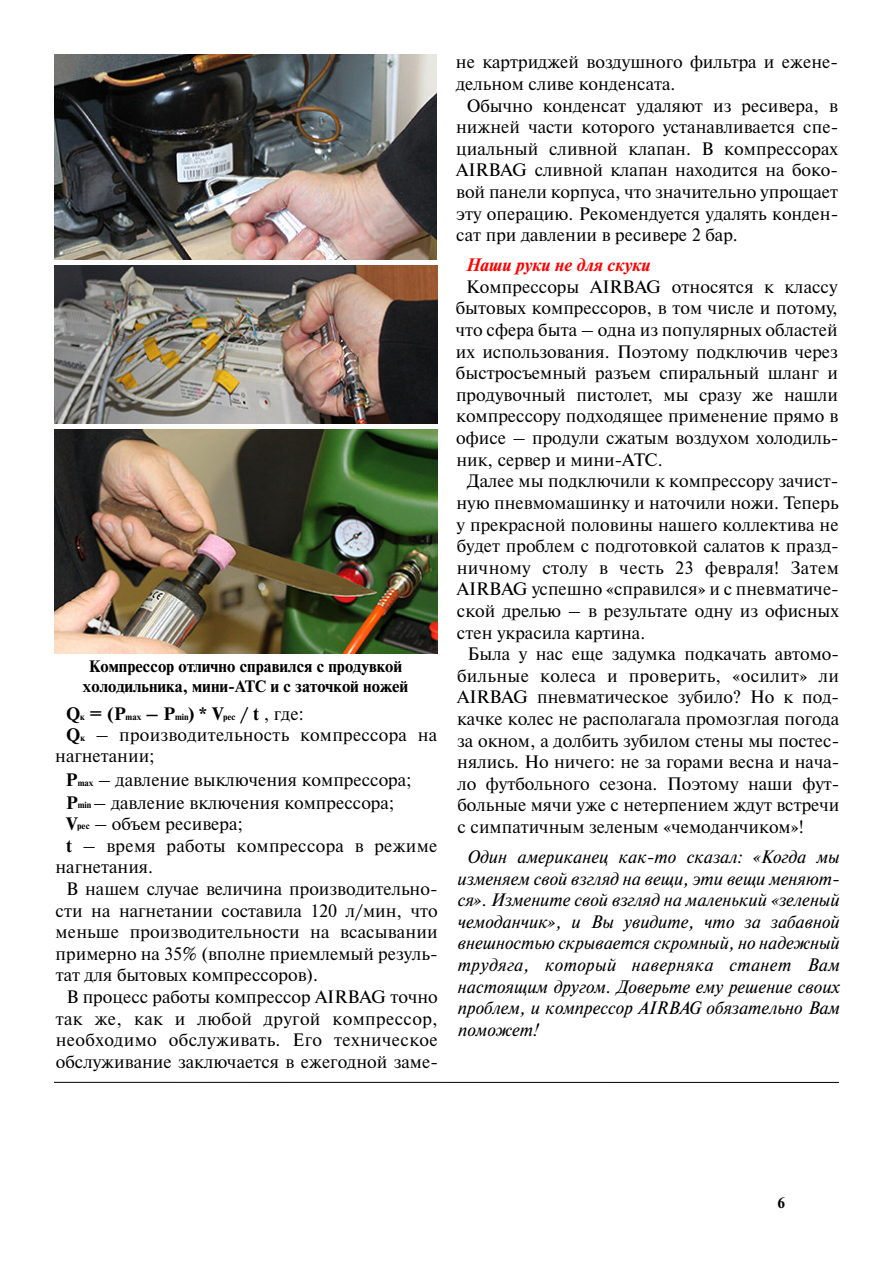
<style>
.page{position:relative;width:893px;height:1263px;background:#fff}
.page>*{position:absolute;margin:0;border:0;box-sizing:border-box;transform-origin:0 0}
.t1{font:18px/21.6px "Newton C";color:#000;text-align:justify}
.t2{font:italic 18px/21.6px "Newton C";color:#000;text-align:justify}
.t3{font:18px "Newton C";letter-spacing:.02em;color:#000}
.t4{font:700 18px "Newton C";color:#000}
.t5{font:italic 700 18px "Newton C";color:#f00}
.t6{font:700 16.5px/19.8px "Newton C";color:#000;text-align:center}
.t7{font:700 15px "Newton C";color:#000}
.s1{font-size:9px}
.s2{font-weight:400}
.s3{font-weight:700}
.s4{font-weight:700;font-size:9px}
</style>
<div class="page">
<img style="left:54px;top:54px;width:383px;height:205px">
<img style="left:54px;top:265px;width:383px;height:158px">
<img style="left:54px;top:430px;width:384px;height:224px">
<hr style="left:54px;top:1082px;width:785px;height:1px;background:#000">
<p class="t6" style="left:83px;top:656px;width:327px">Компрессор отлично справился с продувкой холодильника, мини-АТС и с заточкой ножей</p>
<p class="t4" style="left:66px;top:703px;width:239px">Q<span class="s1">к</span> = (P<span class="s1">max</span> – P<span class="s1">min</span>) * V<span class="s1">рес</span> / t <span class="s2">, где:</span></p>
<p class="t1" style="left:66px;top:724px;width:373px"><span class="s3">Q</span><span class="s4">к</span> – производительность компрессора на</p>
<p class="t1" style="left:55px;top:745px;width:101px">нагнетании;</p>
<p class="t1" style="left:66px;top:769px;width:347px"><span class="s3">P</span><span class="s4">max</span> – давление выключения компрессора;</p>
<p class="t1" style="left:66px;top:792px;width:330px"><span class="s3">P</span><span class="s4">min</span> – давление включения компрессора;</p>
<p class="t1" style="left:66px;top:813px;width:178px"><span class="s3">V</span><span class="s4">рес</span> – объем ресивера;</p>
<p class="t1" style="left:66px;top:835px;width:373px"><span class="s3">t</span> – время работы компрессора в режиме</p>
<p class="t1" style="left:55px;top:856px;width:99px">нагнетания.</p>
<p class="t1" style="left:66px;top:878px;width:373px">В нашем случае величина производительно-</p>
<p class="t1" style="left:56px;top:899px;width:384px">сти на нагнетании составила 120 л/мин, что</p>
<p class="t1" style="left:56px;top:921px;width:383px">меньше производительности на всасывании</p>
<p class="t1" style="left:56px;top:943px;width:384px">примерно на 35% (вполне приемлемый резуль-</p>
<p class="t1" style="left:56px;top:964px;width:264px">тат для бытовых компрессоров).</p>
<p class="t1" style="left:66px;top:986px;width:373px">В процесс работы компрессор AIRBAG точно</p>
<p class="t3" style="left:56px;top:1008px;width:383px">так же, как и любой другой компрессор,</p>
<p class="t3" style="left:56px;top:1029px;width:383px">необходимо обслуживать. Его техническое</p>
<p class="t1" style="left:56px;top:1051px;width:384px">обслуживание заключается в ежегодной заме-</p>
<p class="t1" style="left:456px;top:51px;width:384px">не картриджей воздушного фильтра и ежене-</p>
<p class="t1" style="left:456px;top:73px;width:221px">дельном сливе конденсата.</p>
<p class="t1" style="left:467px;top:95px;width:373px">Обычно конденсат удаляют из ресивера, в</p>
<p class="t1" style="left:456px;top:116px;width:384px">нижней части которого устанавливается спе-</p>
<p class="t1" style="left:456px;top:138px;width:383px">циальный сливной клапан. В компрессорах</p>
<p class="t1" style="left:456px;top:159px;width:384px">AIRBAG сливной клапан находится на боко-</p>
<p class="t1" style="left:456px;top:181px;width:384px">вой панели корпуса, что значительно упрощает</p>
<p class="t1" style="left:456px;top:203px;width:384px">эту операцию. Рекомендуется удалять конден-</p>
<p class="t1" style="left:456px;top:224px;width:283px">сат при давлении в ресивере 2 бар.</p>
<p class="t5" style="left:466px;top:254px;width:186px">Наши руки не для скуки</p>
<p class="t1" style="left:456px;top:276px;width:384px;text-indent:10px">Компрессоры AIRBAG относятся к классу бытовых компрессоров, в том числе и потому, что сфера быта – одна из популярных областей их использования. Поэтому подключив через быстросъемный разъем спиральный шланг и продувочный пистолет, мы сразу же нашли компрессору подходящее применение прямо в офисе – продули сжатым воздухом холодиль&shy;ник, сервер и мини-АТС.</p>
<p class="t1" style="left:456px;top:470px;width:384px;text-indent:11px">Далее мы подключили к компрессору зачист&shy;ную пневмомашинку и наточили ножи. Теперь у прекрасной половины нашего коллектива не будет проблем с подготовкой салатов к празд&shy;ничному столу в честь 23 февраля! Затем AIRBAG успешно «справился» и с пневматиче&shy;ской дрелью – в результате одну из офисных стен украсила картина.</p>
<p class="t1" style="left:457px;top:643px;width:384px;text-indent:11px">Была у нас еще задумка подкачать автомо&shy;бильные колеса и проверить, «осилит» ли AIRBAG пневматическое зубило? Но к под&shy;качке колес не располагала промозглая погода за окном, а долбить зубилом стены мы постес&shy;нялись. Но ничего: не за горами весна и нача&shy;ло футбольного сезона. Поэтому наши фут&shy;больные мячи уже с нетерпением ждут встречи с симпатичным зеленым «чемоданчиком»!</p>
<p class="t2" style="left:458px;top:846px;width:384px;text-indent:11px">Один американец как-то сказал: «Когда мы изменяем свой взгляд на вещи, эти вещи меняют&shy;ся». Измените свой взгляд на маленький «зеленый чемоданчик», и Вы увидите, что за забавной внешностью скрывается скромный, но надежный трудяга, который наверняка станет Вам настоящим другом. Доверьте ему решение своих проблем, и компрессор AIRBAG обязательно Вам поможет!</p>
<p class="t7" style="left:777px;top:1194px;width:9px">6</p>
</div>
